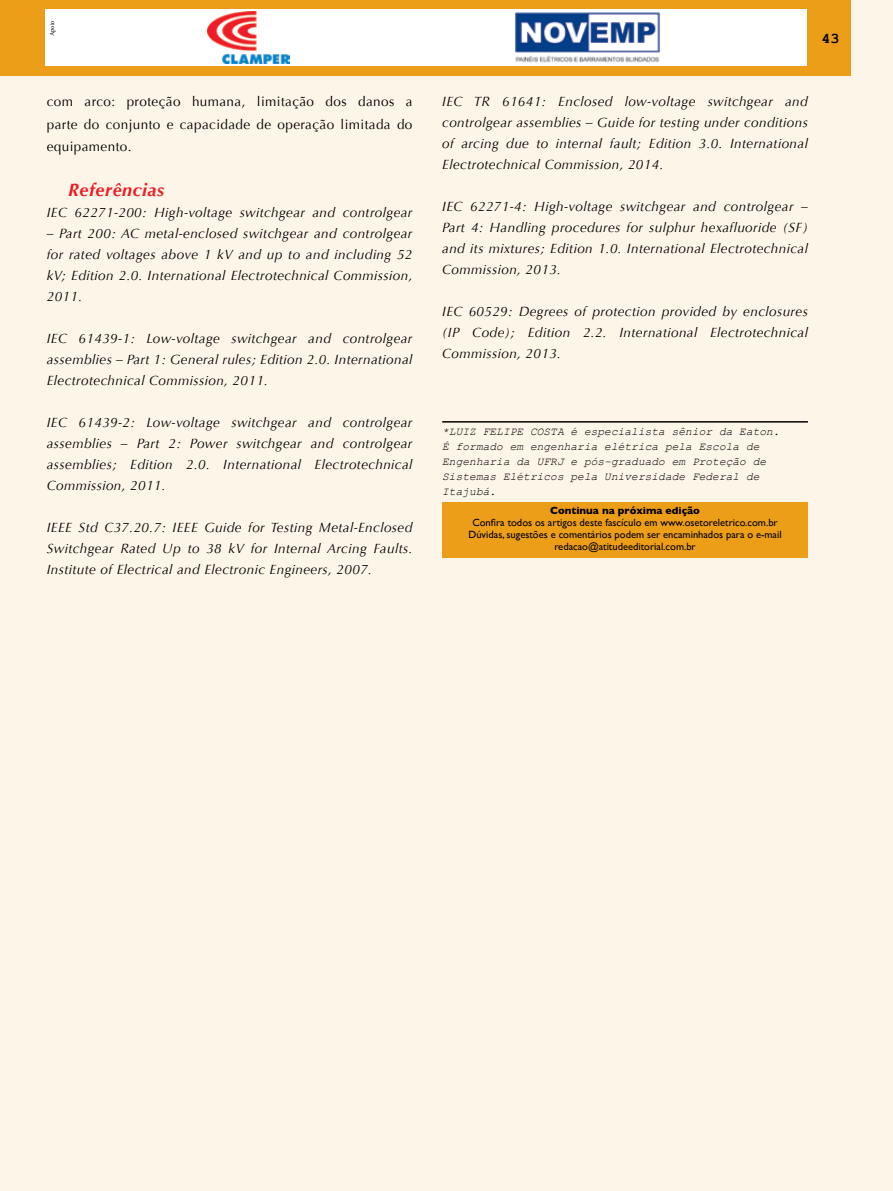
<style>
.page{position:relative;width:893px;height:1191px;background:#fdf5e8}
.page>*{position:absolute;margin:0;border:0;box-sizing:border-box;transform-origin:0 0}
.t1{font:italic 700 18px "Optima";letter-spacing:.03em;color:#ed1d24}
.t2{font:700 15px "Courier New";color:#000}
.t3{font:italic 13.5px/21px "Optima";letter-spacing:.03em;color:#000;text-align:justify}
.t4{font:13.5px/22.5px "Optima";letter-spacing:.03em;color:#000;text-align:justify}
.t5{font:italic 11.25px/15px "Courier New";color:#000}
.t6{font:10.5px/12px "Gill Sans";color:#000;text-align:center}
.t7{font:700 10.5px "Gill Sans";color:#000}
.t8{font:6.3px "Minion Pro";letter-spacing:-.005em;color:#000}
</style>
<div class="page">
<div style="left:0;top:0;width:850px;height:76px;background:#ed9e19"></div>
<div style="left:45px;top:9px;width:761px;height:57px;background:#fff"></div>
<img style="left:207px;top:11px;width:82px;height:52px">
<img style="left:515px;top:12px;width:145px;height:51px">
<hr style="left:442px;top:421px;width:366px;height:1px;background:#000">
<div style="left:442px;top:502px;width:366px;height:55px;background:#ed9e19"></div>
<p class="t8" style="left:48px;top:36px;width:17px;rotate:-90deg">Apoio</p>
<p class="t4" style="left:47px;top:90px;width:367px">com arco: proteção humana, limitação dos danos a parte do conjunto e capacidade de operação limitada do equipamento.</p>
<h1 class="t1" style="left:68px;top:179px;width:98px">Referências</h1>
<p class="t3" style="left:47px;top:202px;width:367px">IEC 62271-200: High-voltage switchgear and controlgear</p>
<p class="t3" style="left:47px;top:223px;width:367px">– Part 200: AC metal-enclosed switchgear and controlgear for rated voltages above 1 kV and up to and including 52 kV; Edition 2.0. International Electrotechnical Commission, 2011.</p>
<p class="t3" style="left:47px;top:328px;width:367px">IEC 61439-1: Low-voltage switchgear and controlgear assemblies – Part 1: General rules; Edition 2.0. International Electrotechnical Commission, 2011.</p>
<p class="t3" style="left:47px;top:412px;width:367px">IEC 61439-2: Low-voltage switchgear and controlgear assemblies – Part 2: Power switchgear and controlgear assemblies; Edition 2.0. International Electrotechnical Commission, 2011.</p>
<p class="t3" style="left:47px;top:517px;width:367px">IEEE Std C37.20.7: IEEE Guide for Testing Metal-Enclosed Switchgear Rated Up to 38 kV for Internal Arcing Faults.<br>Institute of Electrical and Electronic Engineers, 2007.</p>
<p class="t2" style="left:821px;top:29px;width:19px">43</p>
<p class="t3" style="left:442px;top:91px;width:367px">IEC TR 61641: Enclosed low-voltage switchgear and controlgear assemblies – Guide for testing under conditions of arcing due to internal fault; Edition 3.0. International Electrotechnical Commission, 2014.</p>
<p class="t3" style="left:442px;top:196px;width:367px">IEC 62271-4: High-voltage switchgear and controlgear – Part 4: Handling procedures for sulphur hexafluoride (SF) and its mixtures; Edition 1.0. International Electrotechnical Commission, 2013.</p>
<p class="t3" style="left:442px;top:301px;width:367px">IEC 60529: Degrees of protection provided by enclosures (IP Code); Edition 2.2. International Electrotechnical Commission, 2013.</p>
<p class="t5" style="left:442px;top:423px;width:339px">*Luiz Felipe Costa é especialista sênior da Eaton.<br>É formado em engenharia elétrica pela Escola de Engenharia da UFRJ e pós-graduado em Proteção de Sistemas Elétricos pela Universidade Federal de Itajubá.</p>
<p class="t7" style="left:550px;top:502px;width:151px">Continua na próxima edição</p>
<p class="t6" style="left:468px;top:516px;width:315px">Confira todos os artigos deste fascículo em www.osetoreletrico.com.br<br>Dúvidas, sugestões e comentários podem ser encaminhados para o e-mail redacao@atitudeeditorial.com.br</p>
</div>
